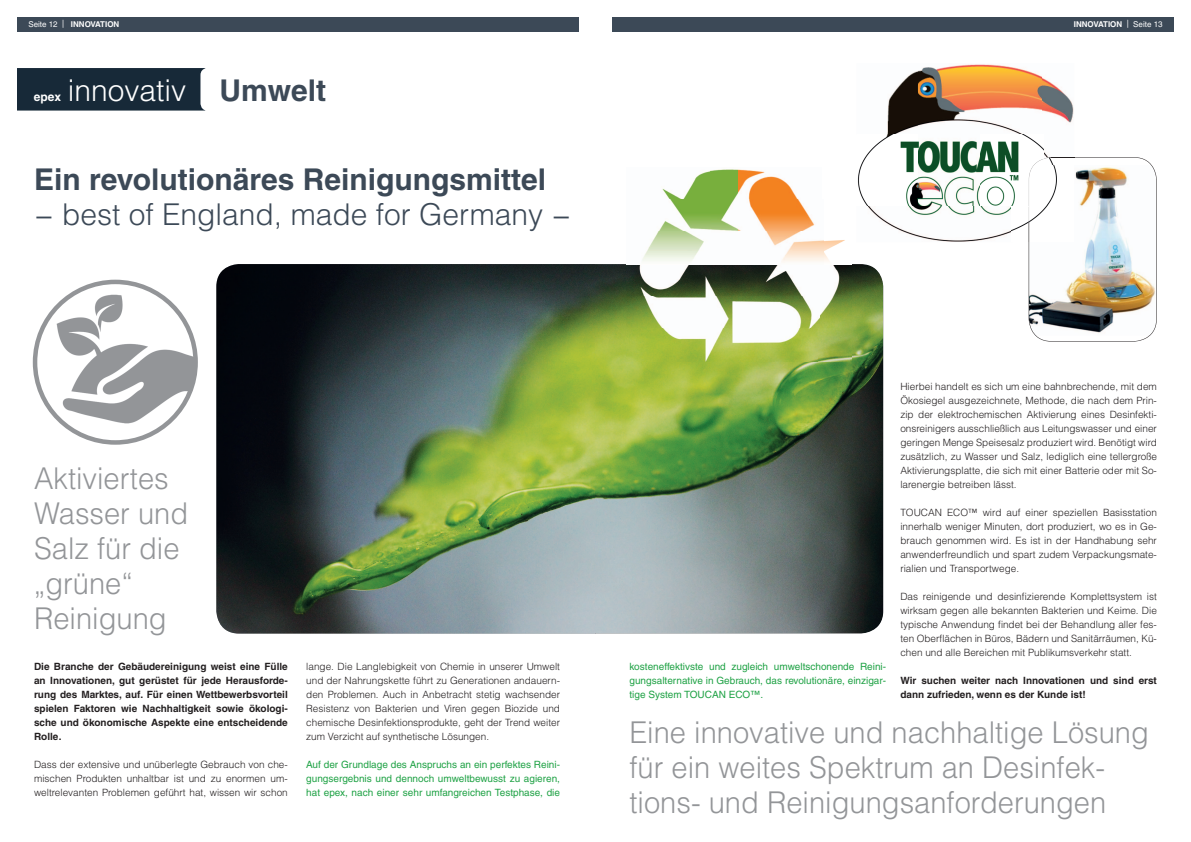
<style>
.page{position:relative;width:1191px;height:842px;background:#fff}
.page>*{position:absolute;margin:0;border:0;box-sizing:border-box;transform-origin:0 0}
.t1{font:300 30px/35px "Helvetica LT";color:#939598}
.t2{font:700 30px "Helvetica LT";color:#3c4957}
.t3{font:300 30px "Helvetica LT";color:#3c4957}
.t4{font:300 30px "Helvetica LT";color:#fff}
.t5{font:700 12px "Helvetica LT";color:#fff}
.t6{font:300 10px/14px "Helvetica LT";color:#231f20;text-align:justify}
.t7{font:700 10px/14px "Helvetica LT";color:#231f20;text-align:justify}
.t8{font:10px/14px "Helvetica LT";color:#1fa245;text-align:justify}
.t9{font:700 8px "Helvetica LT";color:#fff}
.s1{font-weight:400}
.s2{font-weight:700;color:#3c4957}
</style>
<div class="page">
<div style="left:17px;top:17px;width:561px;height:14px;background:#3c4957"></div>
<img style="left:216px;top:264px;width:379px;height:369px">
<div style="left:17px;top:68px;width:188px;height:43px;background:#172938"></div>
<img style="left:54px;top:292px;width:142px;height:134px">
<div style="left:33px;top:280px;width:165px;height:165px;border:4px solid #939598;border-radius:50%"></div>
<div style="left:612px;top:17px;width:562px;height:14px;background:#3c4957"></div>
<svg style="left:595px;top:264px;width:288px;height:369px;background:#708761"></svg>
<img style="left:858px;top:64px;width:185px;height:142px">
<img style="left:1043px;top:78px;width:31px;height:79px">
<img style="left:867px;top:206px;width:161px;height:36px">
<img style="left:1028px;top:157px;width:128px;height:185px">
<img style="left:626px;top:169px;width:225px;height:192px">
<p class="t9" style="left:28px;top:21px;width:93px"><span class="s1">Seite 12 |</span> INNOVATION</p>
<p class="t5" style="left:34px;top:93px;width:29px">epex</p>
<h1 class="t4" style="left:68px;top:78px;width:260px">innovativ <span class="s2">Umwelt</span></h1>
<h1 class="t2" style="left:34px;top:169px;width:514px">Ein revolutionäres Reinigungsmittel</h1>
<h1 class="t3" style="left:34px;top:201px;width:538px">− best of England, made for Germany −</h1>
<h1 class="t1" style="left:34px;top:463px;width:156px">Aktiviertes<br>Wasser und<br>Salz für die „grüne“<br>Reinigung</h1>
<p class="t7" style="left:34px;top:661px;width:255px">Die Branche der Gebäudereinigung weist eine Fülle an Innovationen, gut gerüstet für jede Herausforde&shy;rung des Marktes, auf. Für einen Wettbewerbsvorteil spielen Faktoren wie Nachhaltigkeit sowie ökologi&shy;sche und ökonomische Aspekte eine entscheidende Rolle.</p>
<p class="t6" style="left:34px;top:758px;width:255px">Dass der extensive und unüberlegte Gebrauch von che&shy;mischen Produkten unhaltbar ist und zu enormen um&shy;weltrelevanten Problemen geführt hat, wissen wir schon</p>
<p class="t6" style="left:306px;top:660px;width:255px">lange. Die Langlebigkeit von Chemie in unserer Umwelt und der Nahrungskette führt zu Generationen andauern&shy;den Problemen. Auch in Anbetracht stetig wachsender Resistenz von Bakterien und Viren gegen Biozide und chemische Desinfektionsprodukte, geht der Trend weiter zum Verzicht auf synthetische Lösungen.</p>
<p class="t8" style="left:306px;top:759px;width:255px">Auf der Grundlage des Anspruchs an ein perfektes Reini&shy;gungsergebnis und dennoch umweltbewusst zu agieren, hat epex, nach einer sehr umfangreichen Testphase, die</p>
<p class="t9" style="left:1073px;top:21px;width:90px">INNOVATION <span class="s1">| Seite 13</span></p>
<p class="t8" style="left:629px;top:661px;width:258px">kosteneffektivste und zugleich umweltschonende Reini&shy;gungsalternative in Gebrauch, das revolutionäre, einzigar&shy;tige System TOUCAN ECO™.</p>
<p class="t6" style="left:900px;top:380px;width:258px">Hierbei handelt es sich um eine bahnbrechende, mit dem Ökosiegel ausgezeichnete, Methode, die nach dem Prin&shy;zip der elektrochemischen Aktivierung eines Desinfekti&shy;onsreinigers ausschließlich aus Leitungswasser und einer geringen Menge Speisesalz produziert wird. Benötigt wird zusätzlich, zu Wasser und Salz, lediglich eine tellergroße Aktivierungsplatte, die sich mit einer Batterie oder mit So&shy;larenergie betreiben lässt.</p>
<p class="t6" style="left:900px;top:506px;width:258px">TOUCAN ECO™ wird auf einer speziellen Basisstation innerhalb weniger Minuten, dort produziert, wo es in Ge&shy;brauch genommen wird. Es ist in der Handhabung sehr anwenderfreundlich und spart zudem Verpackungsmate&shy;rialien und Transportwege.</p>
<p class="t6" style="left:900px;top:590px;width:258px">Das reinigende und desinfizierende Komplettsystem ist wirksam gegen alle bekannten Bakterien und Keime. Die typische Anwendung findet bei der Behandlung aller fes&shy;ten Oberflächen in Büros, Bädern und Sanitärräumen, Kü&shy;chen und alle Bereichen mit Publikumsverkehr statt.</p>
<p class="t7" style="left:900px;top:675px;width:258px">Wir suchen weiter nach Innovationen und sind erst dann zufrieden, wenn es der Kunde ist!</p>
<h1 class="t1" style="left:629px;top:716px;width:521px">Eine innovative und nachhaltige Lösung für ein weites Spektrum an Desinfek&shy;tions- und Reinigungsanforderungen</h1>
</div>
